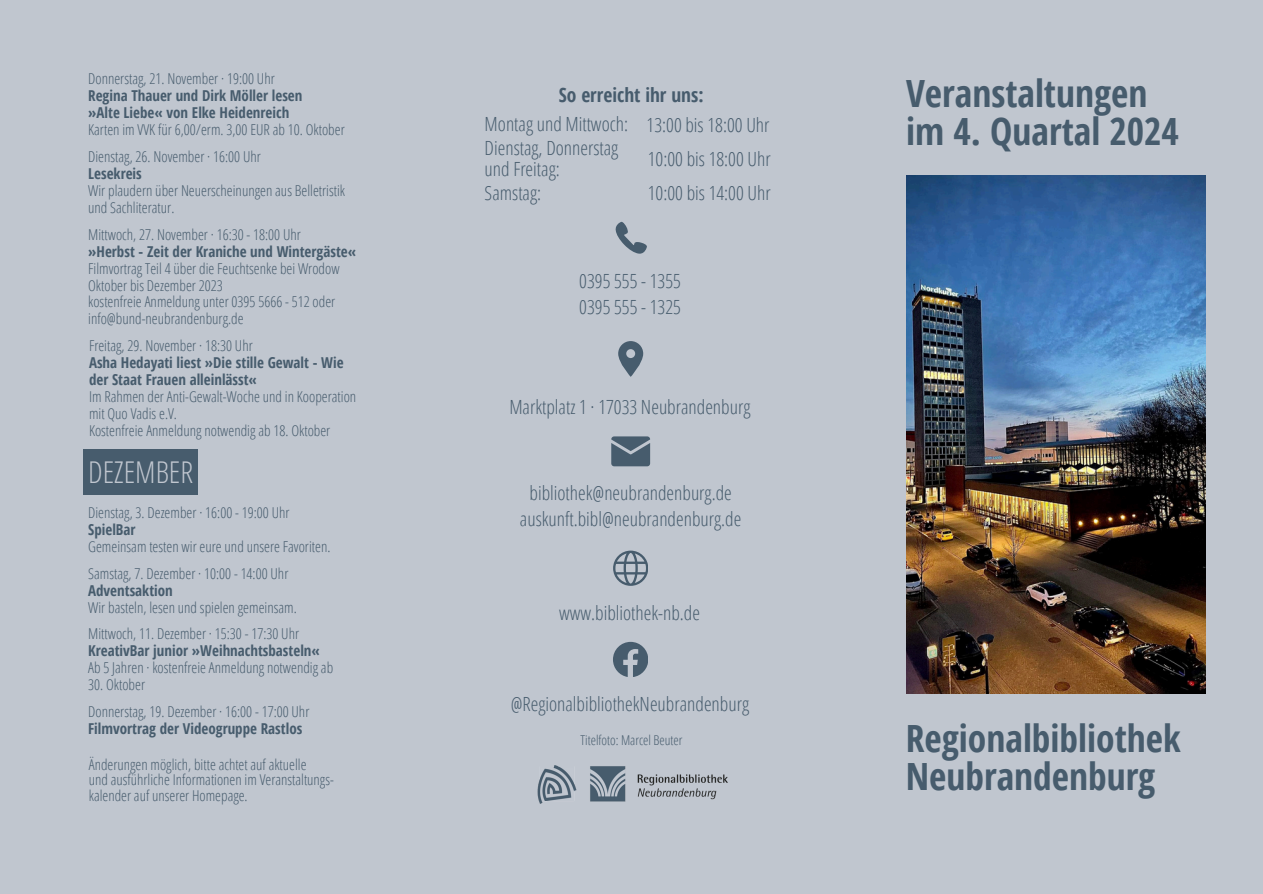
<style>
.page{position:relative;width:1263px;height:894px;background:#fff}
.page>*{position:absolute;margin:0;border:0;box-sizing:border-box;transform-origin:0 0}
.t1{font:700 37.5px/38.2px "Open Sans Condensed";color:#475c6d}
.t2{font:300 30px "Open Sans Condensed";color:#c0c6cf}
.t3{font:300 19.5px/25.8px "Open Sans Condensed";color:#475c6d}
.t4{font:700 19.5px "Open Sans Condensed";color:#475c6d}
.t5{font:300 15px/16.8px "Open Sans Condensed";color:#475c6d}
.t6{font:700 15px/16.8px "Open Sans Condensed";color:#475c6d}
.t7{font:300 13.5px "Open Sans Condensed";color:#475c6d}
</style>
<div class="page">
<div style="left:0;top:0;width:1263px;height:893px;background:#c0c6cf"></div>
<img style="left:906px;top:175px;width:299px;height:518px">
<svg style="left:613px;top:641px;width:35px;height:35px"></svg>
<svg style="left:616px;top:222px;width:30px;height:31px"></svg>
<svg style="left:618px;top:341px;width:25px;height:36px"></svg>
<svg style="left:613px;top:550px;width:35px;height:35px"></svg>
<svg style="left:611px;top:436px;width:39px;height:30px"></svg>
<img style="left:537px;top:765px;width:191px;height:38px">
<div style="left:83px;top:449px;width:115px;height:45px;background:#475c6d"></div>
<h4 class="t5" style="left:88px;top:70px;width:188px">Donnerstag, 21. November · 19:00 Uhr</h4>
<p class="t6" style="left:88px;top:87px;width:216px">Regina Thauer und Dirk Möller lesen</p>
<h4 class="t6" style="left:88px;top:104px;width:203px">»Alte Liebe« von Elke Heidenreich</h4>
<p class="t5" style="left:88px;top:121px;width:258px">Karten im VVK für 6,00/erm. 3,00 EUR ab 10. Oktober</p>
<p class="t5" style="left:88px;top:148px;width:174px">Dienstag, 26. November · 16:00 Uhr</p>
<h4 class="t6" style="left:88px;top:165px;width:55px">Lesekreis</h4>
<p class="t5" style="left:88px;top:182px;width:258px">Wir plaudern über Neuerscheinungen aus Belletristik und Sachliteratur.</p>
<h4 class="t5" style="left:88px;top:225px;width:214px">Mittwoch, 27. November · 16:30 - 18:00 Uhr</h4>
<h4 class="t6" style="left:88px;top:242px;width:269px">»Herbst - Zeit der Kraniche und Wintergäste«</h4>
<p class="t5" style="left:88px;top:259px;width:253px">Filmvortrag Teil 4 über die Feuchtsenke bei Wrodow<br>Oktober bis Dezember 2023</p>
<h4 class="t5" style="left:88px;top:293px;width:249px">kostenfreie Anmeldung unter 0395 5666 - 512 oder info@bund-neubrandenburg.de</h4>
<p class="t5" style="left:89px;top:337px;width:165px">Freitag, 29. November · 18:30 Uhr</p>
<h3 class="t6" style="left:89px;top:354px;width:256px">Asha Hedayati liest »Die stille Gewalt - Wie der Staat Frauen alleinlässt«</h3>
<h4 class="t5" style="left:89px;top:387px;width:269px">Im Rahmen der Anti-Gewalt-Woche und in Kooperation mit Quo Vadis e.V.</h4>
<h4 class="t5" style="left:89px;top:421px;width:243px">Kostenfreie Anmeldung notwendig ab 18. Oktober</h4>
<p class="t2" style="left:88px;top:451px;width:107px">DEZEMBER</p>
<p class="t5" style="left:88px;top:503px;width:203px">Dienstag, 3. Dezember · 16:00 - 19:00 Uhr</p>
<p class="t6" style="left:88px;top:520px;width:49px">SpielBar</p>
<p class="t5" style="left:88px;top:537px;width:244px">Gemeinsam testen wir eure und unsere Favoriten.</p>
<p class="t5" style="left:88px;top:564px;width:202px">Samstag, 7. Dezember · 10:00 - 14:00 Uhr</p>
<p class="t6" style="left:88px;top:581px;width:86px">Adventsaktion</p>
<p class="t5" style="left:88px;top:598px;width:210px">Wir basteln, lesen und spielen gemeinsam.</p>
<p class="t5" style="left:88px;top:625px;width:212px">Mittwoch, 11. Dezember · 15:30 - 17:30 Uhr</p>
<p class="t6" style="left:88px;top:642px;width:233px">KreativBar junior »Weihnachtsbasteln«</p>
<p class="t5" style="left:88px;top:658px;width:247px">Ab 5 Jahren · kostenfreie Anmeldung notwendig ab</p>
<p class="t5" style="left:88px;top:675px;width:58px">30. Oktober</p>
<p class="t5" style="left:88px;top:702px;width:223px">Donnerstag, 19. Dezember · 16:00 - 17:00 Uhr</p>
<p class="t6" style="left:88px;top:719px;width:216px">Filmvortrag der Videogruppe Rastlos</p>
<p class="t5" style="left:89px;top:755px;width:219px">Änderungen möglich, bitte achtet auf aktuelle</p>
<p class="t5" style="left:89px;top:770px;width:246px">und ausführliche Informationen im Veranstaltungs-</p>
<p class="t5" style="left:89px;top:786px;width:160px">kalender auf unserer Homepage.</p>
<p class="t4" style="left:559px;top:81px;width:146px">So erreicht ihr uns:</p>
<p class="t3" style="left:485px;top:112px;width:145px;line-height:23.7px">Montag und Mittwoch:<br>Dienstag, Donnerstag</p>
<p class="t3" style="left:485px;top:157px;width:77px;line-height:23.7px">und Freitag:<br>Samstag:</p>
<p class="t3" style="left:647px;top:111px;width:124px">13:00 bis 18:00 Uhr</p>
<h2 class="t3" style="left:648px;top:145px;width:124px">10:00 bis 18:00 Uhr</h2>
<p class="t3" style="left:648px;top:179px;width:124px">10:00 bis 14:00 Uhr</p>
<p class="t3" style="left:579px;top:267px;width:103px">0395 555 - 1355<br>0395 555 - 1325</p>
<p class="t3" style="left:509px;top:393px;width:243px">Marktplatz 1 · 17033 Neubrandenburg</p>
<p class="t3" style="left:520px;top:479px;width:223px;text-align:center">bibliothek@neubrandenburg.de auskunft.bibl@neubrandenburg.de</p>
<p class="t3" style="left:559px;top:599px;width:143px">www.bibliothek-nb.de</p>
<p class="t3" style="left:511px;top:690px;width:240px">@RegionalbibliothekNeubrandenburg</p>
<p class="t7" style="left:581px;top:730px;width:103px">Titelfoto: Marcel Beuter</p>
<p class="t1" style="left:906px;top:73px;width:274px">Veranstaltungen im 4. Quartal 2024</p>
<p class="t1" style="left:906px;top:718px;width:277px">Regionalbibliothek<br>Neubrandenburg</p>
</div>
